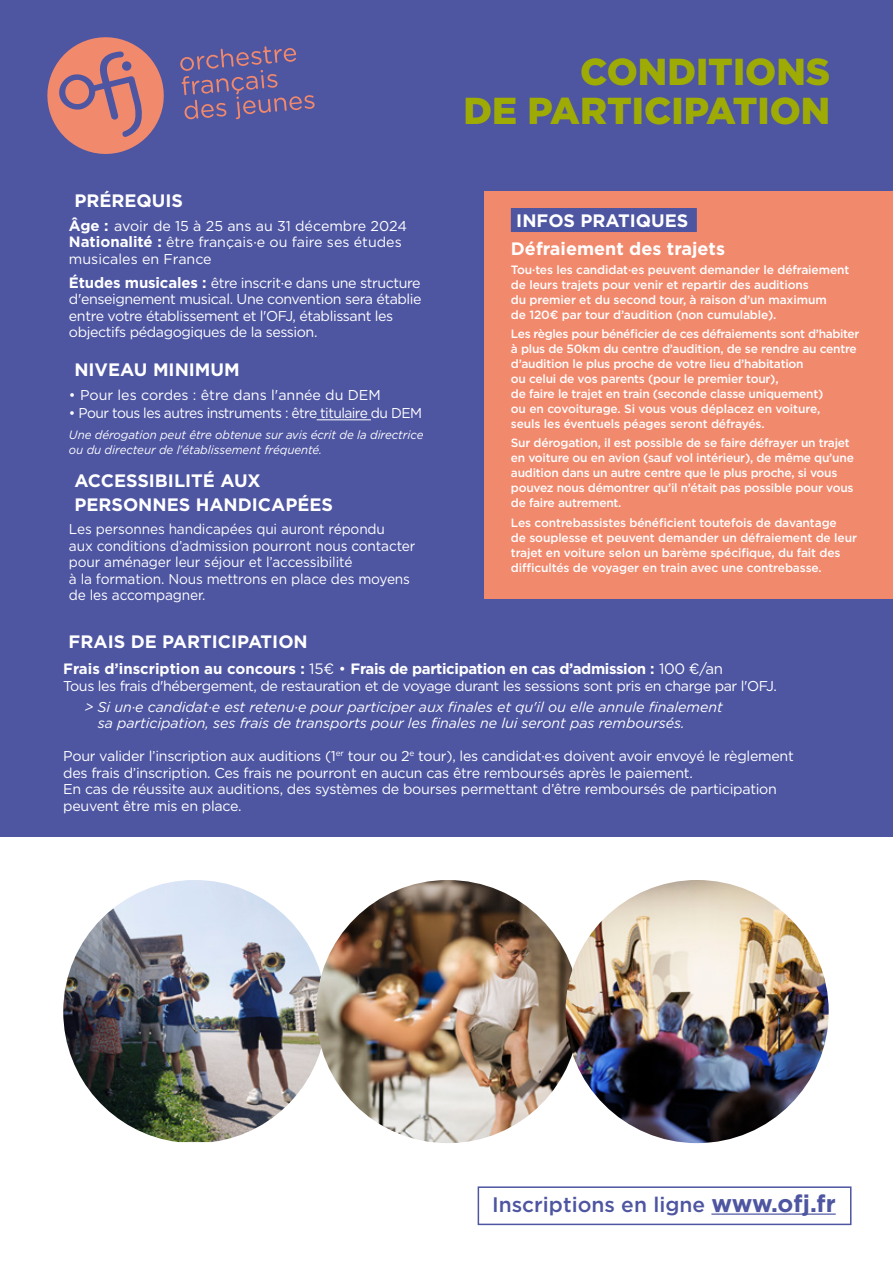
<style>
.page{position:relative;width:893px;height:1263px;background:#fff}
.page>*{position:absolute;margin:0;border:0;box-sizing:border-box;transform-origin:0 0}
.t1{font:900 37.5px/39px "Gotham";color:#9fab05;text-align:right}
.t2{font:500 21px "Gotham";color:#4e55a1}
.t3{font:700 18px/23.5px "Gotham";color:#fff}
.t4{font:700 15px "Gotham";letter-spacing:-.025em;color:#fff}
.t5{font:14.25px/16.5px "Gotham";letter-spacing:-.02em;color:#fff}
.t6{font:14.25px/16.5px "Gotham";letter-spacing:-.02em;color:#fff;scale:.96 1}
.t7{font:italic 14.25px/16.5px "Gotham";letter-spacing:-.005em;color:#fff}
.t8{font:14.25px/16.5px "Gotham";color:#fff}
.t9{font:14.25px "Gotham";letter-spacing:-.04em;color:#fff}
.t10{font:500 12px/15px "Gotham";letter-spacing:-.02em;color:#fff}
.t11{font:italic 12px/15px "Gotham";letter-spacing:-.005em;color:#fff;scale:.96 1}
.s1{font-weight:700;font-size:15px}
.s2{font-weight:400}
.s3{font-weight:700;font-size:24px}
</style>
<div class="page">
<div style="left:0;top:0;width:893px;height:837px;background:#4e55a1"></div>
<div style="left:484px;top:191px;width:409px;height:407px;background:#f1896d"></div>
<hr style="left:317px;top:419px;width:54px;height:1px;background:#fff">
<div style="left:511px;top:208px;width:186px;height:24px;background:#4e55a1"></div>
<svg style="left:180px;top:46px;width:135px;height:74px"></svg>
<svg style="left:47px;top:37px;width:117px;height:117px"></svg>
<img style="left:63px;top:880px;width:262px;height:262px">
<img style="left:316px;top:880px;width:263px;height:263px;border-radius:132px">
<img style="left:565px;top:880px;width:264px;height:263px;border-radius:132px">
<hr style="left:711px;top:1213px;width:125px;height:2px;background:#4e55a1">
<div style="left:478px;top:1186px;width:373px;height:39px;border:2px solid #4e55a1"></div>
<h3 class="t3" style="left:74px;top:189px;width:110px">PRÉREQUIS</h3>
<p class="t8" style="left:69px;top:217px;width:339px"><span class="s1">Âge :</span> avoir de 15 à 25 ans au 31 décembre 2024<br><span class="s1">Nationalité :</span> être français·e ou faire ses études musicales en France</p>
<p class="t5" style="left:69px;top:274px;width:354px"><span class="s1">Études musicales :</span> être inscrit·e dans une structure d'enseignement musical. Une convention sera établie entre votre établissement et l'OFJ, établissant les objectifs pédagogiques de la session.</p>
<h3 class="t3" style="left:74px;top:358px;width:167px">NIVEAU MINIMUM</h3>
<p class="t8" style="left:69px;top:387px;width:313px">• Pour les cordes : être dans l'année du DEM</p>
<p class="t9" style="left:69px;top:404px;width:355px">• Pour tous les autres instruments : être titulaire du DEM</p>
<p class="t11" style="left:69px;top:427px;width:371px">Une dérogation peut être obtenue sur avis écrit de la directrice ou du directeur de l'établissement fréquenté.</p>
<h3 class="t3" style="left:74px;top:469px;width:260px">ACCESSIBILITÉ AUX<br>PERSONNES HANDICAPÉES</h3>
<p class="t6" style="left:69px;top:521px;width:362px">Les personnes handicapées qui auront répondu<br>aux conditions d’admission pourront nous contacter pour aménager leur séjour et l’accessibilité<br>à la formation. Nous mettrons en place des moyens de les accompagner.</p>
<h1 class="t1" style="left:464px;top:51px;width:368px">CONDITIONS<br>DE PARTICIPATION</h1>
<h3 class="t3" style="left:511px;top:206px;width:216px;line-height:28px;text-indent:5px">INFOS PRATIQUES<br>Défraiement des trajets</h3>
<p class="t10" style="left:511px;top:262px;width:340px">Tou·tes les candidat·es peuvent demander le défraiement de leurs trajets pour venir et repartir des auditions<br>du premier et du second tour, à raison d’un maximum<br>de 120€ par tour d’audition (non cumulable).</p>
<p class="t10" style="left:511px;top:326px;width:350px">Les règles pour bénéficier de ces défraiements sont d’habiter à plus de 50km du centre d’audition, de se rendre au centre d’audition le plus proche de votre lieu d’habitation<br>ou celui de vos parents (pour le premier tour),<br>de faire le trajet en train (seconde classe uniquement)<br>ou en covoiturage. Si vous vous déplacez en voiture,<br>seuls les éventuels péages seront défrayés.</p>
<p class="t10" style="left:511px;top:435px;width:344px">Sur dérogation, il est possible de se faire défrayer un trajet en voiture ou en avion (sauf vol intérieur), de même qu’une audition dans un autre centre que le plus proche, si vous pouvez nous démontrer qu’il n’était pas possible pour vous de faire autrement.</p>
<p class="t10" style="left:511px;top:515px;width:348px">Les contrebassistes bénéficient toutefois de davantage<br>de souplesse et peuvent demander un défraiement de leur trajet en voiture selon un barème spécifique, du fait des difficultés de voyager en train avec une contrebasse.</p>
<h3 class="t3" style="left:69px;top:630px;width:241px">FRAIS DE PARTICIPATION</h3>
<p class="t4" style="left:63px;top:659px;width:661px">Frais d’inscription au concours : <span class="s2">15€ •</span> Frais de participation en cas d’admission : <span class="s2">100 €/an</span></p>
<p class="t5" style="left:63px;top:677px;width:715px">Tous les frais d'hébergement, de restauration et de voyage durant les sessions sont pris en charge par l'OFJ.</p>
<p class="t7" style="left:98px;top:698px;width:627px;text-indent:-13px">&gt; Si un·e candidat·e est retenu·e pour participer aux finales et qu'il ou elle annule finalement sa participation, ses frais de transports pour les finales ne lui seront pas remboursés.</p>
<p class="t5" style="left:63px;top:748px;width:732px">Pour valider l’inscription aux auditions (1<sup>er</sup> tour ou 2<sup>e</sup> tour), les candidat·es doivent avoir envoyé le règlement des frais d’inscription. Ces frais ne pourront en aucun cas être remboursés après le paiement.<br>En cas de réussite aux auditions, des systèmes de bourses permettant d’être remboursés de participation peuvent être mis en place.</p>
<h2 class="t2" style="left:492px;top:1190px;width:345px">Inscriptions en ligne <span class="s3">www.ofj.fr</span></h2>
</div>
